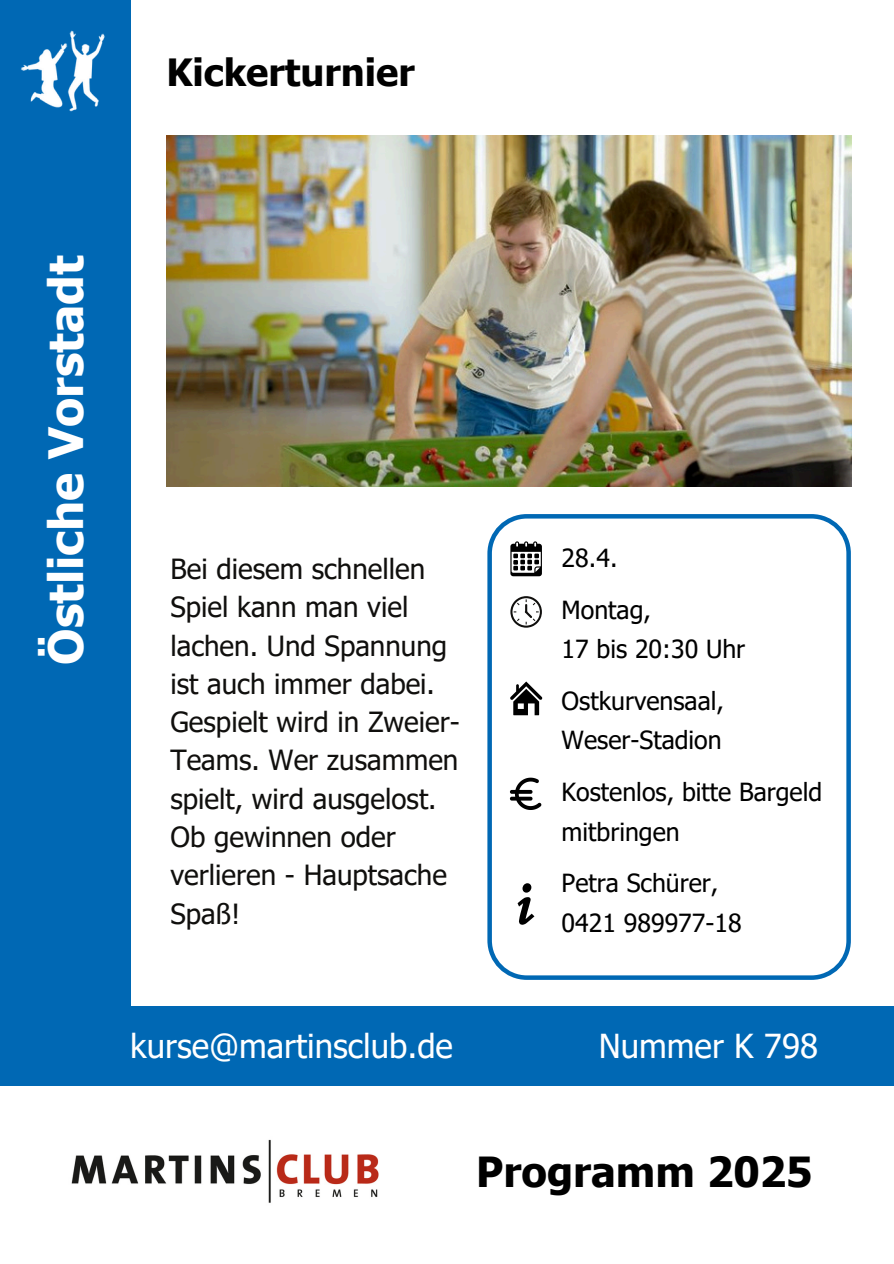
<style>
.page{position:relative;width:894px;height:1264px;background:#fff}
.page>*{position:absolute;margin:0;border:0;box-sizing:border-box;transform-origin:0 0}
.t1{font:700 47.25px "Tahoma";color:#fff}
.t2{font:700 41.4px "Tahoma";color:#000}
.t3{font:700 37.5px "Tahoma";color:#000}
.t4{font:33px "Tahoma";color:#fff}
.t5{font:27.75px/38.2px "Tahoma";color:#100f0d}
.t6{font:24.9px/39.3px "Tahoma";color:#000}
</style>
<div class="page">
<img style="left:71px;top:1139px;width:308px;height:64px">
<div style="left:0;top:0;width:130px;height:1085px;background:#0068b4"></div>
<div style="left:0;top:1006px;width:893px;height:79px;background:#0068b4"></div>
<svg style="left:487px;top:514px;width:363px;height:465px"></svg>
<svg style="left:510px;top:541px;width:31px;height:35px"></svg>
<svg style="left:510px;top:596px;width:31px;height:31px"></svg>
<svg style="left:510px;top:681px;width:32px;height:34px"></svg>
<svg style="left:509px;top:777px;width:32px;height:33px"></svg>
<svg style="left:517px;top:883px;width:17px;height:42px"></svg>
<img style="left:21px;top:30px;width:84px;height:82px">
<img style="left:166px;top:135px;width:684px;height:351px">
<h1 class="t3" style="left:166px;top:48px;width:249px">Kickerturnier</h1>
<p class="t1" style="left:36px;top:664px;width:410px;rotate:-90deg">Östliche Vorstadt</p>
<p class="t5" style="left:170px;top:549px;width:291px">Bei diesem schnellen<br>Spiel kann man viel lachen. Und Spannung ist auch immer dabei.<br>Gespielt wird in Zweier-<br>Teams. Wer zusammen spielt, wird ausgelost.<br>Ob gewinnen oder verlieren - Hauptsache<br>Spaß!</p>
<p class="t6" style="left:561px;top:537px;width:57px">28.4.</p>
<p class="t6" style="left:561px;top:589px;width:91px">Montag,</p>
<p class="t6" style="left:561px;top:628px;width:185px">17 bis 20:30 Uhr</p>
<p class="t6" style="left:561px;top:680px;width:164px">Ostkurvensaal,</p>
<p class="t6" style="left:561px;top:719px;width:161px">Weser-Stadion</p>
<p class="t6" style="left:561px;top:771px;width:262px">Kostenlos, bitte Bargeld mitbringen</p>
<p class="t6" style="left:561px;top:862px;width:158px">Petra Schürer,</p>
<p class="t6" style="left:561px;top:902px;width:181px">0421 989977-18</p>
<p class="t4" style="left:130px;top:1024px;width:324px">kurse@martinsclub.de</p>
<h2 class="t4" style="left:598px;top:1024px;width:221px">Nummer K 798</h2>
<p class="t2" style="left:476px;top:1145px;width:337px">Programm 2025</p>
</div>
